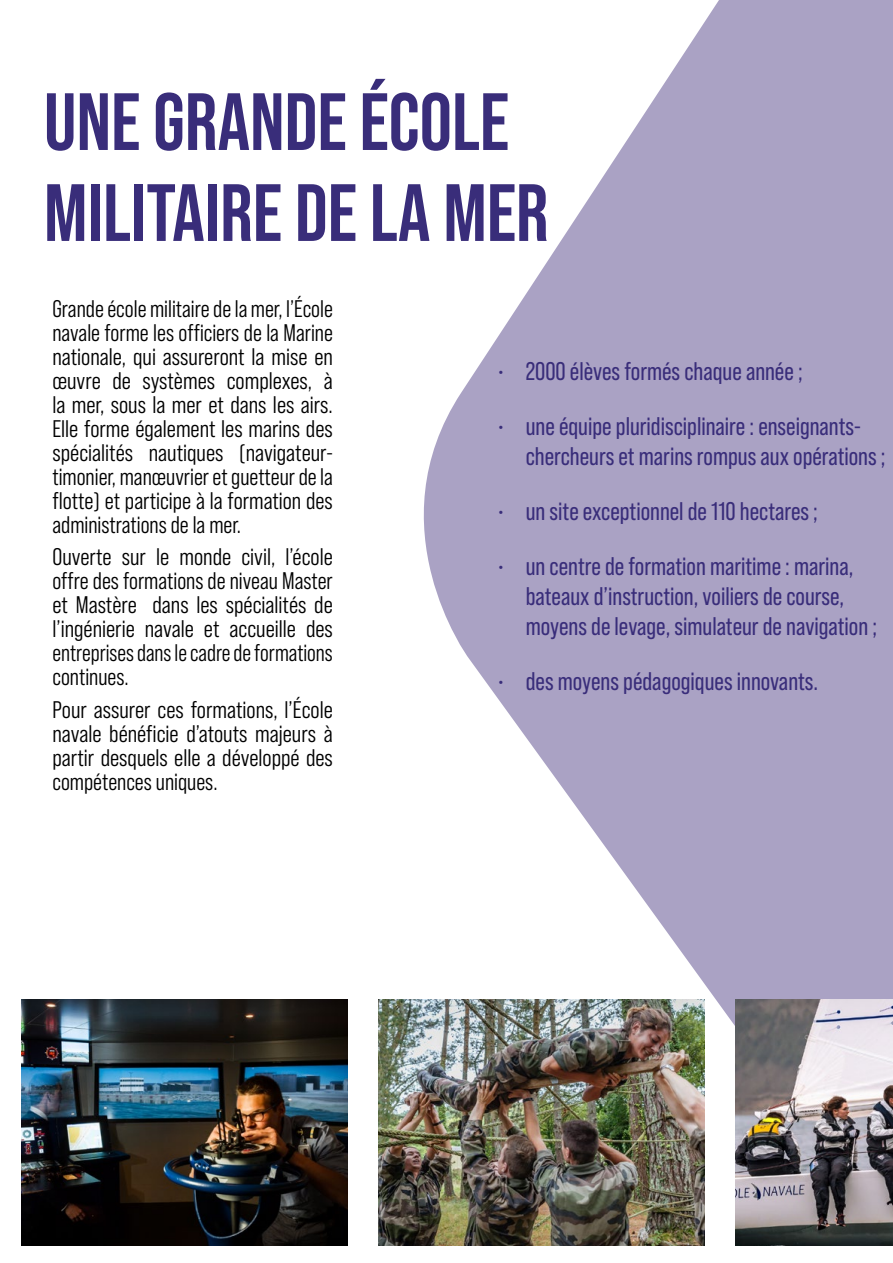
<style>
.page{position:relative;width:893px;height:1263px;background:#fff}
.page>*{position:absolute;margin:0;border:0;box-sizing:border-box;transform-origin:0 0}
._57_Content_gray_C_B{font:700 81px "Bebas Neue Pro";color:#392d7a}
.t1{font:25.5px/30.2px "Bebas Neue Pro";color:#392d7a}
._11_Content_gray_Tit{font:24px/24px "Bebas Neue Pro Middle";color:#000;text-align:justify}
</style>
<div class="page">
<svg style="left:423px;top:0;width:470px;height:1026px;fill:#aaa2c4"></svg>
<img style="left:21px;top:999px;width:327px;height:247px">
<img style="left:378px;top:999px;width:327px;height:247px">
<img style="left:735px;top:999px;width:158px;height:247px">
<p class="_57_Content_gray_C_B" style="left:44px;top:76px;width:467px">UNE GRANDE ÉCOLE</p>
<p class="_57_Content_gray_C_B" style="left:44px;top:166px;width:506px">MILITAIRE DE LA MER</p>
<p class="_11_Content_gray_Tit" style="left:52px;top:297px;width:282px">Grande école militaire de la mer, l’École navale forme les officiers de la Marine nationale, qui assureront la mise en œuvre de systèmes complexes, à la mer, sous la mer et dans les airs.<br>Elle forme également les marins des spécialités nautiques (navigateur&shy;timonier, manœuvrier et guetteur de la flotte) et participe à la formation des administrations de la mer.</p>
<p class="_11_Content_gray_Tit" style="left:52px;top:545px;width:282px">Ouverte sur le monde civil, l’école offre des formations de niveau Master et Mastère dans les spécialités de l’ingénierie navale et accueille des entreprises dans le cadre de formations continues.</p>
<p class="_11_Content_gray_Tit" style="left:52px;top:697px;width:282px">Pour assurer ces formations, l’École navale bénéficie d’atouts majeurs à partir desquels elle a développé des compétences uniques.</p>
<p class="t1" style="left:497px;top:356px;width:307px">• 2000 élèves formés chaque année ;</p>
<p class="t1" style="left:526px;top:411px;width:361px;text-indent:-29px">• une équipe pluridisciplinaire : enseignants&shy;chercheurs et marins rompus aux opérations ;</p>
<p class="t1" style="left:497px;top:496px;width:322px">• un site exceptionnel de 110 hectares ;</p>
<p class="t1" style="left:526px;top:551px;width:353px;text-indent:-29px">• un centre de formation maritime : marina, bateaux d’instruction, voiliers de course, moyens de levage, simulateur de navigation ;</p>
<p class="t1" style="left:497px;top:666px;width:322px">• des moyens pédagogiques innovants.</p>
</div>
